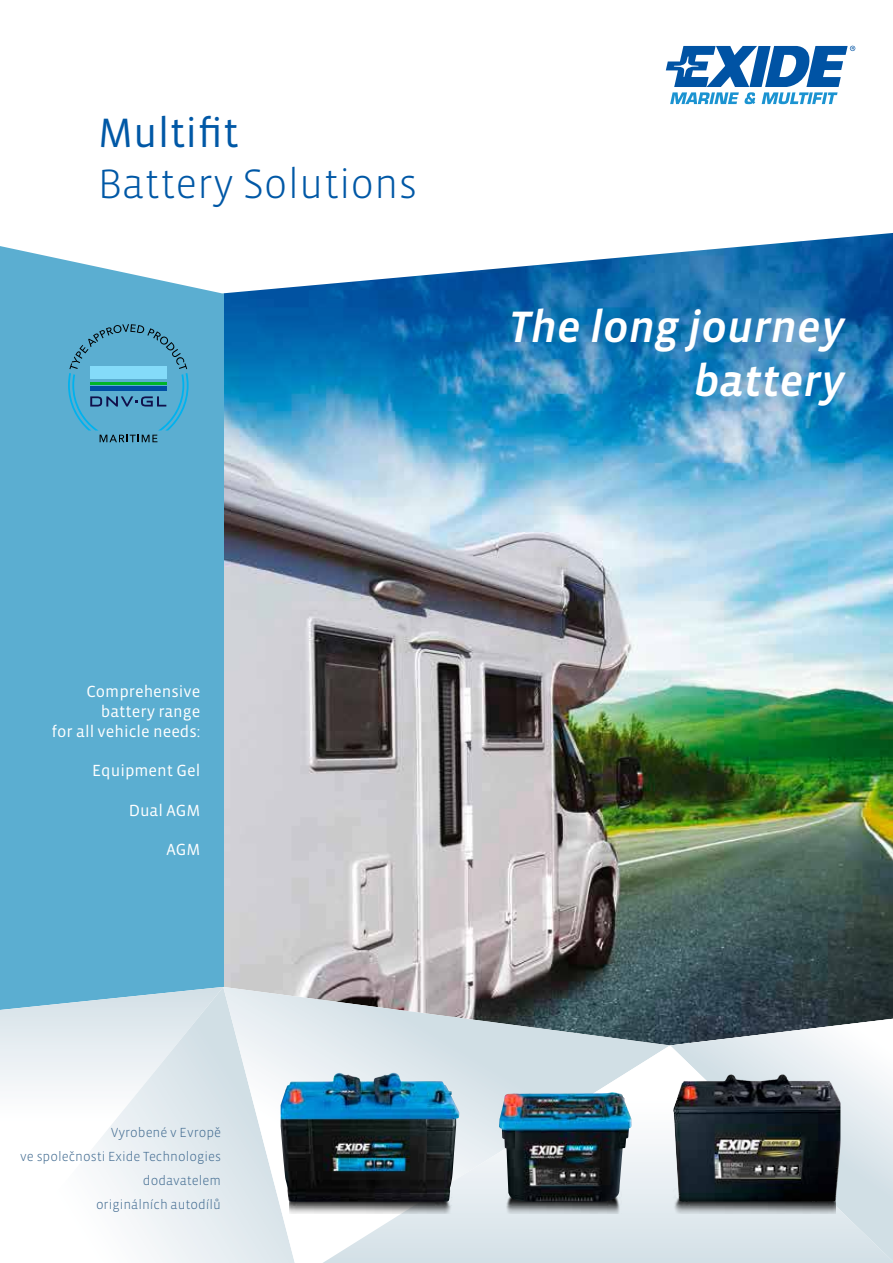
<style>
.page{position:relative;width:893px;height:1263px;background:#fff}
.page>*{position:absolute;margin:0;border:0;box-sizing:border-box;transform-origin:0 0}
.t1{font:italic 500 45px/54px "Vista Sans OT";color:#fff;text-align:right}
.t2{font:300 42px "Vista Sans OT";color:#0058a6}
.t3{font:42px "Vista Sans OT";color:#0058a6}
.t4{font:16.5px/19.8px "Vista Sans OT";color:#fff;text-align:right}
.t5{font:300 13.5px/24px "Vista Sans OTCE";color:#446d92;text-align:right}
</style>
<div class="page">
<img style="left:223px;top:293px;width:670px;height:694px">
<div style="left:0;top:166px;width:223px;height:914px;background:#5baed1"></div>
<svg style="left:670px;top:987px;width:223px;height:32px;background:#2d3d45"></svg>
<svg style="left:670px;top:1019px;width:218px;height:26px"></svg>
<svg style="left:0;top:987px;width:223px;height:276px"></svg>
<svg style="left:223px;top:987px;width:447px;height:276px;background:#b8c1c5"></svg>
<svg style="left:322px;top:1045px;width:571px;height:218px"></svg>
<img style="left:505px;top:1202px;width:116px;height:11px">
<img style="left:499px;top:1092px;width:132px;height:110px">
<img style="left:290px;top:1202px;width:168px;height:11px">
<img style="left:281px;top:1072px;width:178px;height:130px">
<img style="left:666px;top:1181px;width:169px;height:32px">
<img style="left:673px;top:1074px;width:167px;height:128px">
<svg style="left:0;top:45px;width:893px;height:248px"></svg>
<svg style="left:666px;top:46px;width:189px;height:58px"></svg>
<svg style="left:68px;top:324px;width:121px;height:118px"></svg>
<h2 class="t3" style="left:98px;top:112px;width:143px">Multifit</h2>
<h2 class="t2" style="left:98px;top:162px;width:321px">Battery Solutions</h2>
<h1 class="t1" style="left:509px;top:301px;width:337px">The long journey battery</h1>
<p class="t4" style="left:51px;top:682px;width:150px">Comprehensive battery range<br>for all vehicle needs:</p>
<p class="t4" style="left:92px;top:761px;width:110px">Equipment Gel</p>
<p class="t4" style="left:129px;top:801px;width:73px">Dual AGM</p>
<p class="t4" style="left:166px;top:840px;width:35px">AGM</p>
<p class="t5" style="left:20px;top:1120px;width:202px">Vyrobené v Evropě<br>ve společnosti Exide Technologies dodavatelem<br>originálních autodílů</p>
</div>
